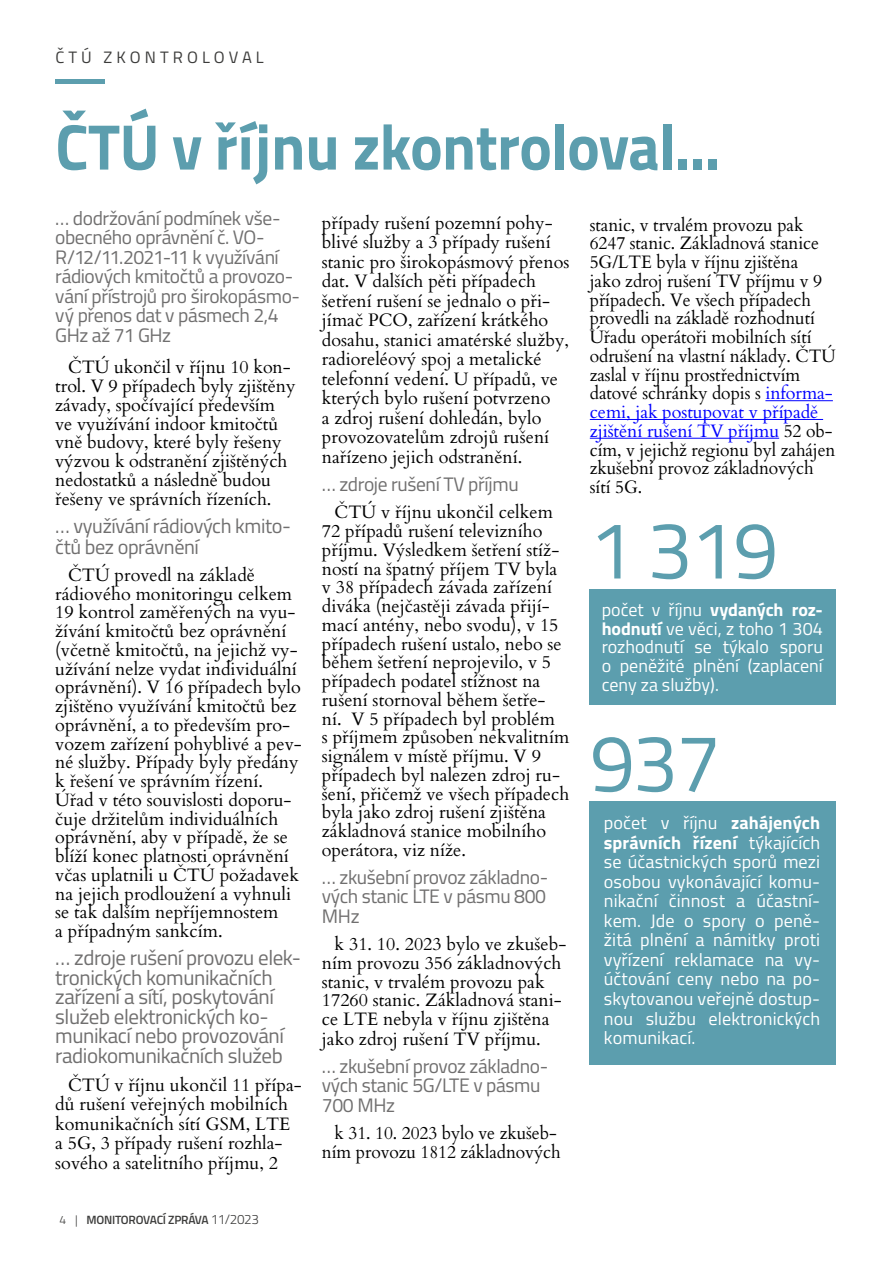
<style>
.page{position:relative;width:893px;height:1263px;background:#fff}
.page>*{position:absolute;margin:0;border:0;box-sizing:border-box;transform-origin:0 0}
.t1{font:81px "Titillium";letter-spacing:-.03em;color:#5c9eae}
.t2{font:700 64.5px "Titillium";letter-spacing:-.01em;color:#5c9eae;scale:.95 1}
.t3{font:21px/19.5px "Titillium";letter-spacing:-.02em;color:#706f6f}
.t4{font:20.25px/20.2px "Titillium";letter-spacing:-.02em;color:#706f6f}
.t5{font:19.5px/19.5px "Titillium";letter-spacing:-.02em;color:#706f6f}
.t6{font:18px/18.8px "Cardo";color:#000}
.t7{font:18px/19.5px "Titillium";letter-spacing:.005em;color:#fff;text-align:justify}
.t8{font:16.5px "Titillium";letter-spacing:.25em;color:#3c3c3b}
.t9{font:600 12px "Titillium";letter-spacing:-.02em;color:#3c3c3b}
.s1{font-weight:300}
.s2{font-weight:300;font-size:13.5px}
.s3{color:#00f}
.s4{font-weight:700}
</style>
<div class="page">
<div style="left:589px;top:589px;width:247px;height:116px;background:#5c9eae"></div>
<div style="left:589px;top:801px;width:246px;height:263px;background:#5c9eae"></div>
<hr style="left:55px;top:80px;width:50px;height:4px;background:#5c9eae">
<hr style="left:765px;top:400px;width:68px;height:1px;background:#00f">
<hr style="left:590px;top:419px;width:233px;height:1px;background:#00f">
<hr style="left:590px;top:438px;width:189px;height:1px;background:#00f">
<p class="t8" style="left:55px;top:46px;width:210px">ČTÚ ZKONTROLOVAL</p>
<h2 class="t2" style="left:55px;top:98px;width:702px">ČTÚ v říjnu zkontroloval...</h2>
<p class="t5" style="left:55px;top:207px;width:246px">… dodržování podmínek vše&shy;obecného oprávnění č. VO-<br>R/12/11.2021-11 k využívání rádiových kmitočtů a provozo&shy;vání přístrojů pro širokopásmo&shy;vý přenos dat v pásmech 2,4<br>GHz až 71 GHz</p>
<p class="t6" style="left:55px;top:357px;width:242px;text-indent:13px">ČTÚ ukončil v říjnu 10 kon&shy;trol. V 9 případech byly zjištěny závady, spočívající především ve využívání indoor kmitočtů vně budovy, které byly řešeny výzvou k odstranění zjištěných nedostatků a následně budou řešeny ve správních řízeních.</p>
<p class="t4" style="left:55px;top:515px;width:237px">… využívání rádiových kmito&shy;čtů bez oprávnění</p>
<p class="t6" style="left:55px;top:564px;width:248px;text-indent:13px">ČTÚ provedl na základě rádiového monitoringu celkem<br>19 kontrol zaměřených na vyu&shy;žívání kmitočtů bez oprávnění (včetně kmitočtů, na jejichž vy&shy;užívání nelze vydat individuální oprávnění). V 16 případech bylo zjištěno využívání kmitočtů bez oprávnění, a to především pro&shy;vozem zařízení pohyblivé a pev&shy;né služby. Případy byly předány k řešení ve správním řízení.<br>Úřad v této souvislosti doporu&shy;čuje držitelům individuálních oprávnění, aby v případě, že se blíží konec platnosti oprávnění včas uplatnili u ČTÚ požadavek na jejich prodloužení a vyhnuli se tak dalším nepříjemnostem<br>a případným sankcím.</p>
<p class="t3" style="left:55px;top:947px;width:247px">… zdroje rušení provozu elek&shy;tronických komunikačních zařízení a sítí, poskytování služeb elektronických ko&shy;munikací nebo provozování radiokomunikačních služeb</p>
<p class="t6" style="left:55px;top:1074px;width:248px;line-height:19.5px;text-indent:13px">ČTÚ v říjnu ukončil 11 přípa&shy;dů rušení veřejných mobilních komunikačních sítí GSM, LTE a 5G, 3 případy rušení rozhla&shy;sového a satelitního příjmu, 2</p>
<p class="t9" style="left:60px;top:1211px;width:201px"><span class="s1">4 |</span> MONITOROVACÍ ZPRÁVA <span class="s2">11/2023</span></p>
<p class="t6" style="left:322px;top:212px;width:249px;line-height:19.5px">případy rušení pozemní pohy&shy;blivé služby a 3 případy rušení stanic pro širokopásmový přenos dat. V dalších pěti případech šetření rušení se jednalo o při&shy;jímač PCO, zařízení krátkého dosahu, stanici amatérské služby, radioreléový spoj a metalické telefonní vedení. U případů, ve kterých bylo rušení potvrzeno<br>a zdroj rušení dohledán, bylo provozovatelům zdrojů rušení nařízeno jejich odstranění.</p>
<p class="t5" style="left:322px;top:473px;width:198px">… zdroje rušení TV příjmu</p>
<p class="t6" style="left:322px;top:502px;width:249px;text-indent:13px">ČTÚ v říjnu ukončil celkem<br>72 případů rušení televizního příjmu. Výsledkem šetření stíž&shy;ností na špatný příjem TV byla v 38 případech závada zařízení diváka (nejčastěji závada přijí&shy;mací antény, nebo svodu), v 15 případech rušení ustalo, nebo se během šetření neprojevilo, v 5 případech podatel stížnost na rušení stornoval během šetře&shy;ní. V 5 případech byl problém<br>s příjmem způsoben nekvalitním signálem v místě příjmu. V 9 případech byl nalezen zdroj ru&shy;šení, přičemž ve všech případech byla jako zdroj rušení zjištěna základnová stanice mobilního operátora, viz níže.</p>
<p class="t5" style="left:322px;top:866px;width:228px;text-align:justify">… zkušební provoz základno&shy;vých stanic LTE v pásmu 800<br>MHz</p>
<p class="t6" style="left:322px;top:934px;width:246px;text-indent:13px">k 31. 10. 2023 bylo ve zkušeb&shy;ním provozu 356 základnových stanic, v trvalém provozu pak<br>17260 stanic. Základnová stani&shy;ce LTE nebyla v říjnu zjištěna jako zdroj rušení TV příjmu.</p>
<p class="t5" style="left:322px;top:1055px;width:228px">… zkušební provoz základno&shy;vých stanic 5G/LTE v pásmu<br>700 MHz</p>
<p class="t6" style="left:322px;top:1122px;width:240px;text-align:center">k 31. 10. 2023 bylo ve zkušeb&shy;ním provozu 1812 základnových</p>
<p class="t6" style="left:590px;top:214px;width:247px">stanic, v trvalém provozu pak<br>6247 stanic. Základnová stanice<br>5G/LTE byla v říjnu zjištěna<br>jako zdroj rušení TV příjmu v 9 případech. Ve všech případech provedli na základě rozhodnutí<br>Úřadu operátoři mobilních sítí odrušení na vlastní náklady. ČTÚ zaslal v říjnu prostřednictvím datové schránky dopis s <span class="s3">informa&shy;cemi, jak postupovat v případě zjištění rušení TV příjmu</span> 52 ob&shy;cím, v jejichž regionu byl zahájen zkušební provoz základnových sítí 5G.</p>
<h1 class="t1" style="left:589px;top:491px;width:191px">1 319</h1>
<p class="t7" style="left:602px;top:599px;width:223px;line-height:18.8px">počet v říjnu <span class="s4">vydaných roz&shy;hodnutí</span> ve věci, z toho 1 304 rozhodnutí se týkalo sporu o peněžité plnění (zaplacení ceny za služby).</p>
<h1 class="t1" style="left:590px;top:704px;width:133px">937</h1>
<p class="t7" style="left:604px;top:812px;width:218px">počet v říjnu <span class="s4">zahájených správních řízení</span> týkajících se účastnických sporů mezi osobou vykonávající komu&shy;nikační činnost a účastní&shy;kem. Jde o spory o peně&shy;žitá plnění a námitky proti vyřízení reklamace na vy&shy;účtování ceny nebo na po&shy;skytovanou veřejně dostup&shy;nou službu elektronických komunikací.</p>
</div>
